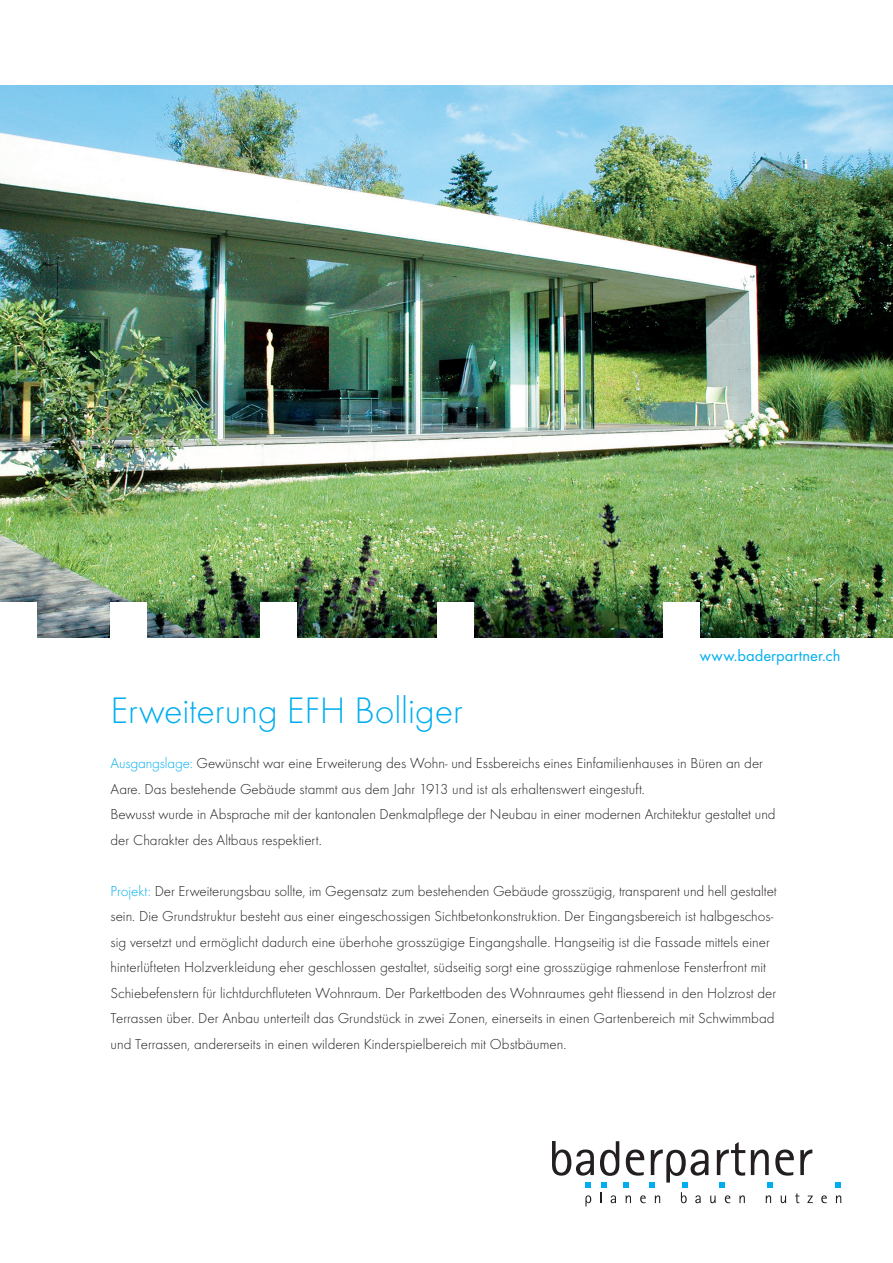
<style>
.page{position:relative;width:893px;height:1263px;background:#fff}
.page>*{position:absolute;margin:0;border:0;box-sizing:border-box;transform-origin:0 0}
.t1{font:300 38.25px "Futura TOT";letter-spacing:-.005em;color:#00aeef}
.t2{font:16.5px "Futura TOT Boo";color:#00aeef}
.t3{font:300 15px/25.5px "Futura TOT";color:#231f20}
.s1{color:#00aeef}
</style>
<div class="page">
<img style="left:0;top:85px;width:893px;height:553px">
<div style="left:111px;top:602px;width:36px;height:41px;background:#fff"></div>
<div style="left:260px;top:602px;width:37px;height:41px;background:#fff"></div>
<div style="left:0;top:602px;width:37px;height:41px;background:#fff"></div>
<div style="left:437px;top:602px;width:37px;height:41px;background:#fff"></div>
<div style="left:663px;top:602px;width:37px;height:41px;background:#fff"></div>
<svg style="left:586px;top:1182px;width:5px;height:6px"></svg>
<svg style="left:767px;top:1182px;width:6px;height:6px"></svg>
<svg style="left:835px;top:1182px;width:6px;height:6px"></svg>
<svg style="left:766px;top:1195px;width:5px;height:8px"></svg>
<svg style="left:781px;top:1195px;width:5px;height:8px"></svg>
<svg style="left:795px;top:1193px;width:4px;height:10px"></svg>
<svg style="left:807px;top:1195px;width:6px;height:8px"></svg>
<svg style="left:821px;top:1195px;width:6px;height:8px"></svg>
<svg style="left:836px;top:1195px;width:5px;height:8px"></svg>
<svg style="left:552px;top:1141px;width:42px;height:34px"></svg>
<svg style="left:751px;top:1149px;width:18px;height:26px"></svg>
<svg style="left:775px;top:1149px;width:19px;height:26px"></svg>
<svg style="left:800px;top:1149px;width:12px;height:26px"></svg>
<svg style="left:600px;top:1141px;width:145px;height:62px"></svg>
<svg style="left:585px;top:1195px;width:6px;height:11px"></svg>
<p class="t2" style="left:700px;top:645px;width:142px">www.baderpartner.ch</p>
<h1 class="t1" style="left:111px;top:689px;width:354px">Erweiterung EFH Bolliger</h1>
<p class="t3" style="left:111px;top:751px;width:667px"><span class="s1">Ausgangslage:</span> Gewünscht war eine Erweiterung des Wohn- und Essbereichs eines Einfamilienhauses in Büren an der Aare. Das bestehende Gebäude stammt aus dem Jahr 1913 und ist als erhaltenswert eingestuft.<br>Bewusst wurde in Absprache mit der kantonalen Denkmalpflege der Neubau in einer modernen Architektur gestaltet und der Charakter des Altbaus respektiert.</p>
<p class="t3" style="left:111px;top:878px;width:668px"><span class="s1">Projekt:</span> Der Erweiterungsbau sollte, im Gegensatz zum bestehenden Gebäude grosszügig, transparent und hell gestaltet sein. Die Grundstruktur besteht aus einer eingeschossigen Sichtbetonkonstruktion. Der Eingangsbereich ist halbgeschos&shy;sig versetzt und ermöglicht dadurch eine überhohe grosszügige Eingangshalle. Hangseitig ist die Fassade mittels einer hinterlüfteten Holzverkleidung eher geschlossen gestaltet, südseitig sorgt eine grosszügige rahmenlose Fensterfront mit Schiebefenstern für lichtdurchfluteten Wohnraum. Der Parkettboden des Wohnraumes geht fliessend in den Holzrost der Terrassen über. Der Anbau unterteilt das Grundstück in zwei Zonen, einerseits in einen Gartenbereich mit Schwimmbad und Terrassen, andererseits in einen wilderen Kinderspielbereich mit Obstbäumen.</p>
</div>
